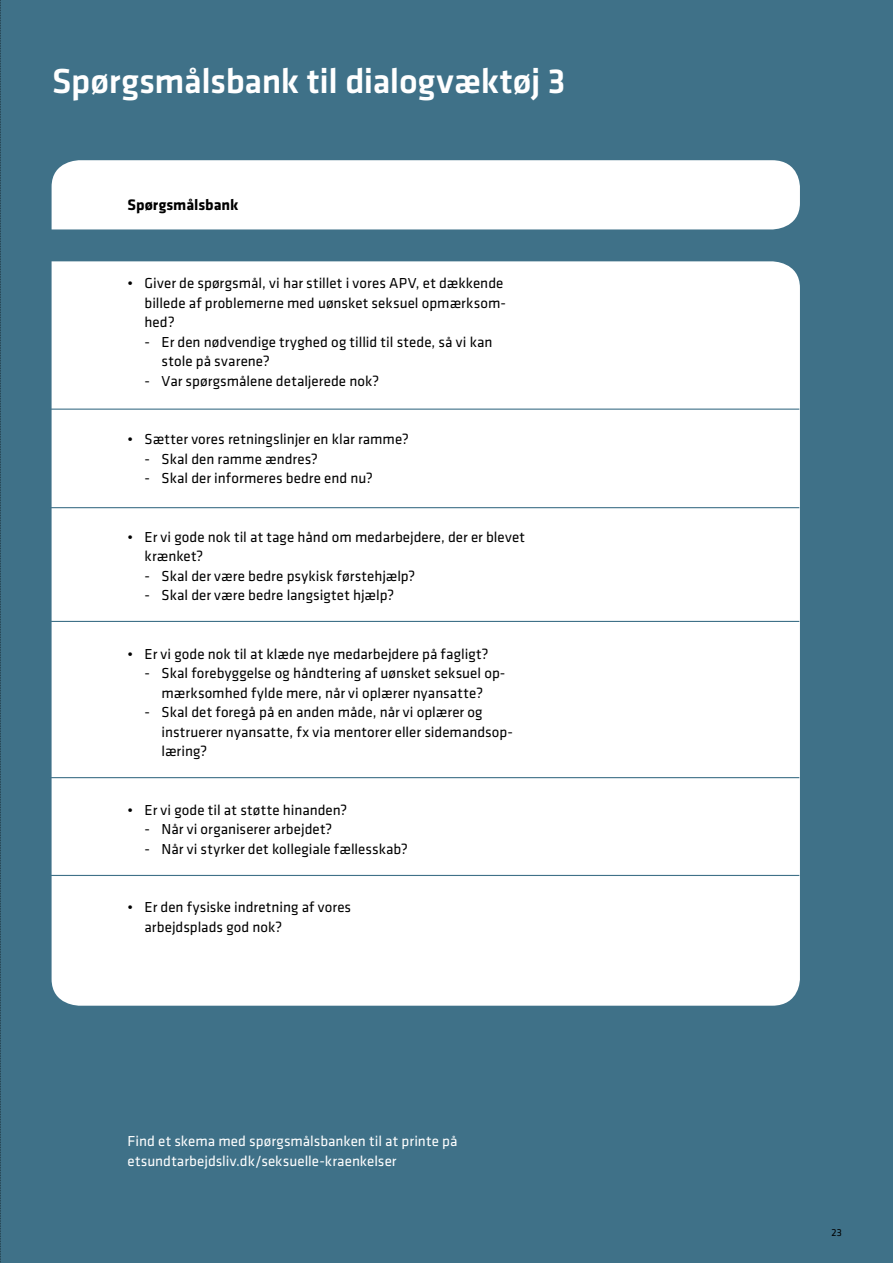
<style>
.page{position:relative;width:893px;height:1263px;background:#3f7188}
.page>*{position:absolute;margin:0;border:0;box-sizing:border-box;transform-origin:0 0}
.t1{font:500 36px "Klavika";letter-spacing:-.01em;color:#fff}
.t2{font:700 15.75px "Klavika";color:#000}
.t3{font:15px/19.5px "Klavika";color:#000}
.t4{font:15px/19.5px "Klavika";color:#fff}
.t5{font:10.5px "Klavika";color:#000}
</style>
<div class="page">
<div style="left:52px;top:261px;width:748px;height:745px;background:#fff"></div>
<div style="left:52px;top:160px;width:748px;height:69px;background:#fff"></div>
<hr style="left:51px;top:409px;width:748px;height:1px;background:#3f7188">
<hr style="left:51px;top:507px;width:748px;height:1px;background:#3f7188">
<hr style="left:51px;top:621px;width:748px;height:1px;background:#3f7188">
<hr style="left:51px;top:777px;width:748px;height:1px;background:#3f7188">
<hr style="left:51px;top:875px;width:748px;height:1px;background:#3f7188">
<svg style="left:0;top:0;width:1px;height:1263px"></svg>
<h1 class="t1" style="left:52px;top:57px;width:515px">Spørgsmålsbank til dialogvæktøj 3</h1>
<p class="t2" style="left:128px;top:193px;width:112px">Spørgsmålsbank</p>
<p class="t3" style="left:145px;top:273px;width:363px;text-indent:-17px">• Giver de spørgsmål, vi har stillet i vores APV, et dækkende billede af problemerne med uønsket seksuel opmærksom&shy;hed?</p>
<p class="t3" style="left:162px;top:331px;width:332px;text-indent:-17px">- Er den nødvendige tryghed og tillid til stede, så vi kan stole på svarene?</p>
<p class="t3" style="left:145px;top:370px;width:236px">- Var spørgsmålene detaljerede nok?</p>
<p class="t3" style="left:128px;top:429px;width:283px">• Sætter vores retningslinjer en klar ramme?</p>
<p class="t3" style="left:145px;top:448px;width:175px">- Skal den ramme ændres?</p>
<p class="t3" style="left:145px;top:468px;width:230px">- Skal der informeres bedre end nu?</p>
<p class="t3" style="left:145px;top:526px;width:382px;text-indent:-17px">• Er vi gode nok til at tage hånd om medarbejdere, der er blevet krænket?</p>
<p class="t3" style="left:145px;top:565px;width:272px">- Skal der være bedre psykisk førstehjælp?</p>
<p class="t3" style="left:145px;top:585px;width:251px">- Skal der være bedre langsigtet hjælp?</p>
<p class="t3" style="left:128px;top:643px;width:362px">• Er vi gode nok til at klæde nye medarbejdere på fagligt?</p>
<p class="t3" style="left:145px;top:663px;width:362px;text-align:center">- Skal forebyggelse og håndtering af uønsket seksuel op&shy;mærksomhed fylde mere, når vi oplærer nyansatte?</p>
<p class="t3" style="left:162px;top:702px;width:353px;text-indent:-17px">- Skal det foregå på en anden måde, når vi oplærer og instruerer nyansatte, fx via mentorer eller sidemandsop&shy;læring?</p>
<p class="t3" style="left:128px;top:799px;width:221px">• Er vi gode til at støtte hinanden?</p>
<p class="t3" style="left:145px;top:819px;width:189px">- Når vi organiserer arbejdet?</p>
<p class="t3" style="left:145px;top:838px;width:265px">- Når vi styrker det kollegiale fællesskab?</p>
<p class="t3" style="left:145px;top:897px;width:208px;text-indent:-17px">• Er den fysiske indretning af vores arbejdsplads god nok?</p>
<p class="t4" style="left:128px;top:1131px;width:331px">Find et skema med spørgsmålsbanken til at printe på etsundtarbejdsliv.dk/seksuelle-kraenkelser</p>
<p class="t5" style="left:831px;top:1225px;width:12px">23</p>
</div>
